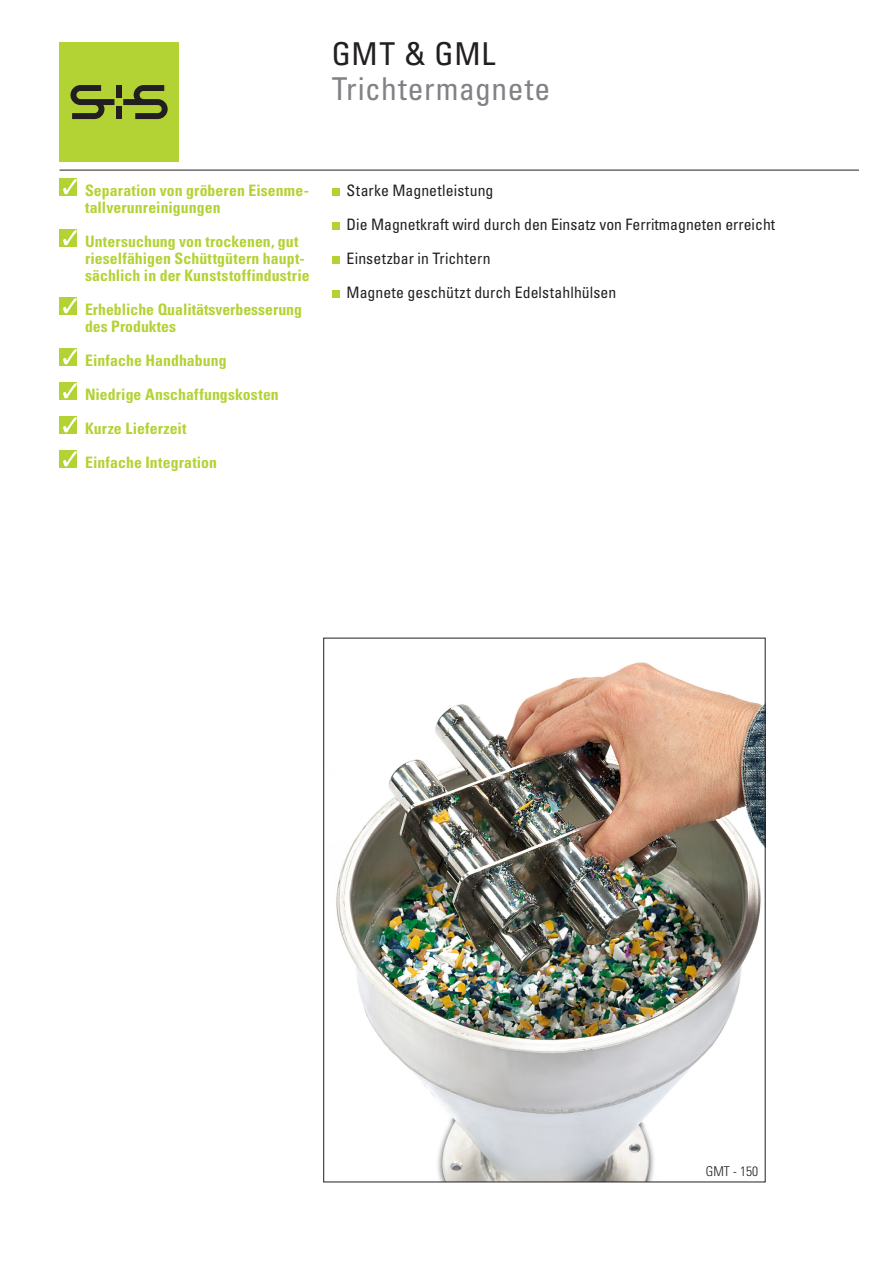
<style>
.page{position:relative;width:893px;height:1263px;background:#fff}
.page>*{position:absolute;margin:0;border:0;box-sizing:border-box;transform-origin:0 0}
.t1{font:condensed 31.5px "Univers LT";letter-spacing:.015em;color:#808285}
.t2{font:condensed 31.5px "Univers LT";letter-spacing:.02em;color:#231f20}
.t3{font:700 condensed 15.75px/17px "Univers LT";letter-spacing:.005em;color:#b3d234}
.t4{font:condensed 15.75px "Univers LT";color:#231f20}
.t5{font:300 condensed 13.5px "Univers LT";color:#231f20}
</style>
<div class="page">
<hr style="left:60px;top:170px;width:799px;height:1px;background:#231f20">
<div style="left:60px;top:43px;width:119px;height:119px;background:#b3d234"></div>
<div style="left:116px;top:85px;width:6px;height:13px;background:#231f20"></div>
<div style="left:116px;top:106px;width:6px;height:13px;background:#231f20"></div>
<svg style="left:70px;top:85px;width:44px;height:34px"></svg>
<svg style="left:123px;top:85px;width:45px;height:34px"></svg>
<div style="left:332px;top:188px;width:7px;height:8px;background:#b3d234"></div>
<div style="left:332px;top:222px;width:7px;height:8px;background:#b3d234"></div>
<div style="left:332px;top:256px;width:7px;height:8px;background:#b3d234"></div>
<div style="left:332px;top:290px;width:7px;height:8px;background:#b3d234"></div>
<div style="left:60px;top:179px;width:17px;height:17px;background:#b3d234"></div>
<svg style="left:63px;top:179px;width:14px;height:15px"></svg>
<div style="left:60px;top:230px;width:17px;height:17px;background:#b3d234"></div>
<svg style="left:63px;top:230px;width:14px;height:15px"></svg>
<div style="left:60px;top:298px;width:17px;height:17px;background:#b3d234"></div>
<svg style="left:63px;top:298px;width:14px;height:15px"></svg>
<div style="left:60px;top:349px;width:17px;height:17px;background:#b3d234"></div>
<svg style="left:63px;top:349px;width:14px;height:15px"></svg>
<div style="left:60px;top:383px;width:17px;height:17px;background:#b3d234"></div>
<svg style="left:63px;top:383px;width:14px;height:15px"></svg>
<div style="left:60px;top:417px;width:17px;height:17px;background:#b3d234"></div>
<svg style="left:63px;top:417px;width:14px;height:15px"></svg>
<div style="left:60px;top:451px;width:17px;height:17px;background:#b3d234"></div>
<svg style="left:63px;top:451px;width:14px;height:15px"></svg>
<img style="left:336px;top:662px;width:427px;height:518px">
<p class="t2" style="left:332px;top:34px;width:165px">GMT &amp; GML</p>
<p class="t1" style="left:332px;top:69px;width:220px">Trichtermagnete</p>
<p class="t3" style="left:85px;top:181px;width:225px">Separation von gröberen Eisenme&shy;tallverunreinigungen</p>
<p class="t3" style="left:85px;top:232px;width:226px">Untersuchung von trockenen, gut rieselfähigen Schüttgütern haupt&shy;sächlich in der Kunststoffindustrie</p>
<p class="t3" style="left:85px;top:301px;width:218px">Erhebliche Qualitätsverbesserung des Produktes</p>
<p class="t3" style="left:85px;top:352px;width:143px">Einfache Handhabung</p>
<p class="t3" style="left:85px;top:386px;width:195px">Niedrige Anschaffungskosten</p>
<p class="t3" style="left:85px;top:420px;width:103px">Kurze Lieferzeit</p>
<p class="t3" style="left:85px;top:454px;width:134px">Einfache Integration</p>
<p class="t4" style="left:347px;top:180px;width:148px">Starke Magnetleistung</p>
<p class="t4" style="left:347px;top:214px;width:430px">Die Magnetkraft wird durch den Einsatz von Ferritmagneten erreicht</p>
<p class="t4" style="left:347px;top:248px;width:146px">Einsetzbar in Trichtern</p>
<p class="t4" style="left:347px;top:282px;width:271px">Magnete geschützt durch Edelstahlhülsen</p>
<p class="t5" style="left:706px;top:1163px;width:54px">GMT - 150</p>
</div>
